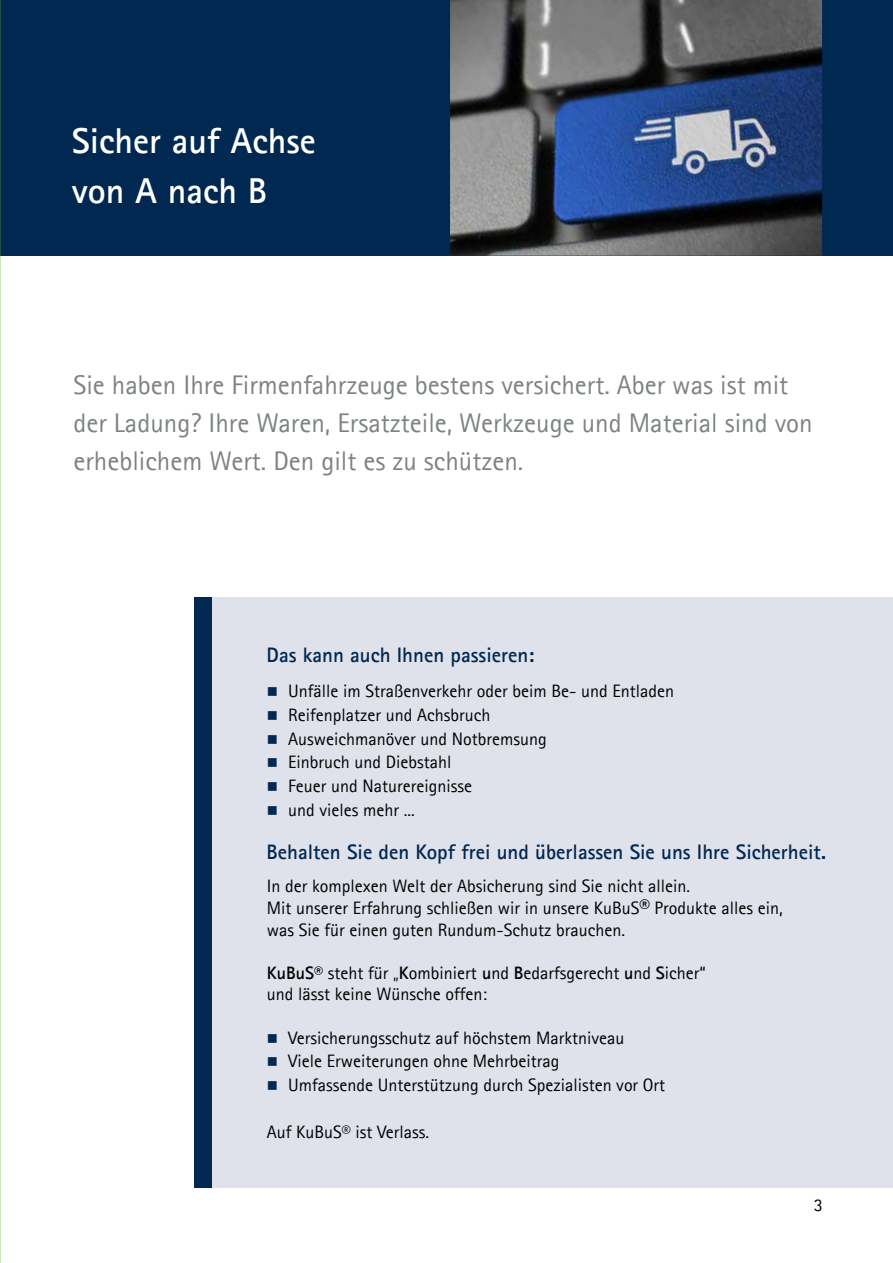
<style>
.page{position:relative;width:893px;height:1263px;background:#fff}
.page>*{position:absolute;margin:0;border:0;box-sizing:border-box;transform-origin:0 0}
.t1{font:700 36px/50.1px "Agfa Rotis Sans Serif";color:#fff}
.t2{font:27px/38.2px "Agfa Rotis Sans Serif";color:#7d8282}
.t3{font:700 21px "Agfa Rotis Sans Serif";color:#002851}
.t4{font:18px/23.7px "Agfa Rotis Sans Serif";color:#000}
.s1{font-weight:700;font-size:21px}
.s2{font-weight:700}
</style>
<div class="page">
<div style="left:0;top:0;width:893px;height:255px;background:#002851"></div>
<img style="left:450px;top:0;width:372px;height:256px">
<svg style="left:0;top:0;width:1px;height:1263px"></svg>
<div style="left:212px;top:597px;width:681px;height:591px;background:#dfe1eb"></div>
<div style="left:194px;top:597px;width:18px;height:591px;background:#002851"></div>
<h1 class="t1" style="left:72px;top:115px;width:245px">Sicher auf Achse von A nach B</h1>
<h2 class="t2" style="left:73px;top:365px;width:741px">Sie haben Ihre Firmenfahrzeuge bestens versichert. Aber was ist mit der Ladung? Ihre Waren, Ersatzteile, Werkzeuge und Material sind von erheblichem Wert. Den gilt es zu schützen.</h2>
<p class="t3" style="left:267px;top:642px;width:269px">Das kann auch Ihnen passieren:</p>
<p class="t4" style="left:288px;top:679px;width:387px">Unfälle im Straßenverkehr oder beim Be- und Entladen<br>Reifenplatzer und Achsbruch<br>Ausweichmanöver und Notbremsung<br>Einbruch und Diebstahl<br>Feuer und Naturereignisse<br>und vieles mehr ...</p>
<p class="t3" style="left:267px;top:839px;width:561px">Behalten Sie den Kopf frei und überlassen Sie uns Ihre Sicherheit.</p>
<p class="t4" style="left:267px;top:875px;width:518px;line-height:21.6px">In der komplexen Welt der Absicherung sind Sie nicht allein.<br>Mit unserer Erfahrung schließen wir in unsere KuBuS<span class="s1">®</span> Produkte alles ein, was Sie für einen guten Rundum-Schutz brauchen.</p>
<p class="t4" style="left:267px;top:961px;width:440px;line-height:21.6px"><span class="s2">KuBuS®</span> steht für „<span class="s2">K</span>ombiniert <span class="s2">u</span>nd <span class="s2">B</span>edarfsgerecht <span class="s2">u</span>nd <span class="s2">S</span>icher“ und lässt keine Wünsche offen:</p>
<p class="t4" style="left:288px;top:1025px;width:379px">Versicherungsschutz auf höchstem Marktniveau<br>Viele Erweiterungen ohne Mehrbeitrag<br>Umfassende Unterstützung durch Spezialisten vor Ort</p>
<p class="t4" style="left:267px;top:1120px;width:164px">Auf KuBuS® ist Verlass.</p>
<p class="t4" style="left:814px;top:1193px;width:10px">3</p>
</div>
